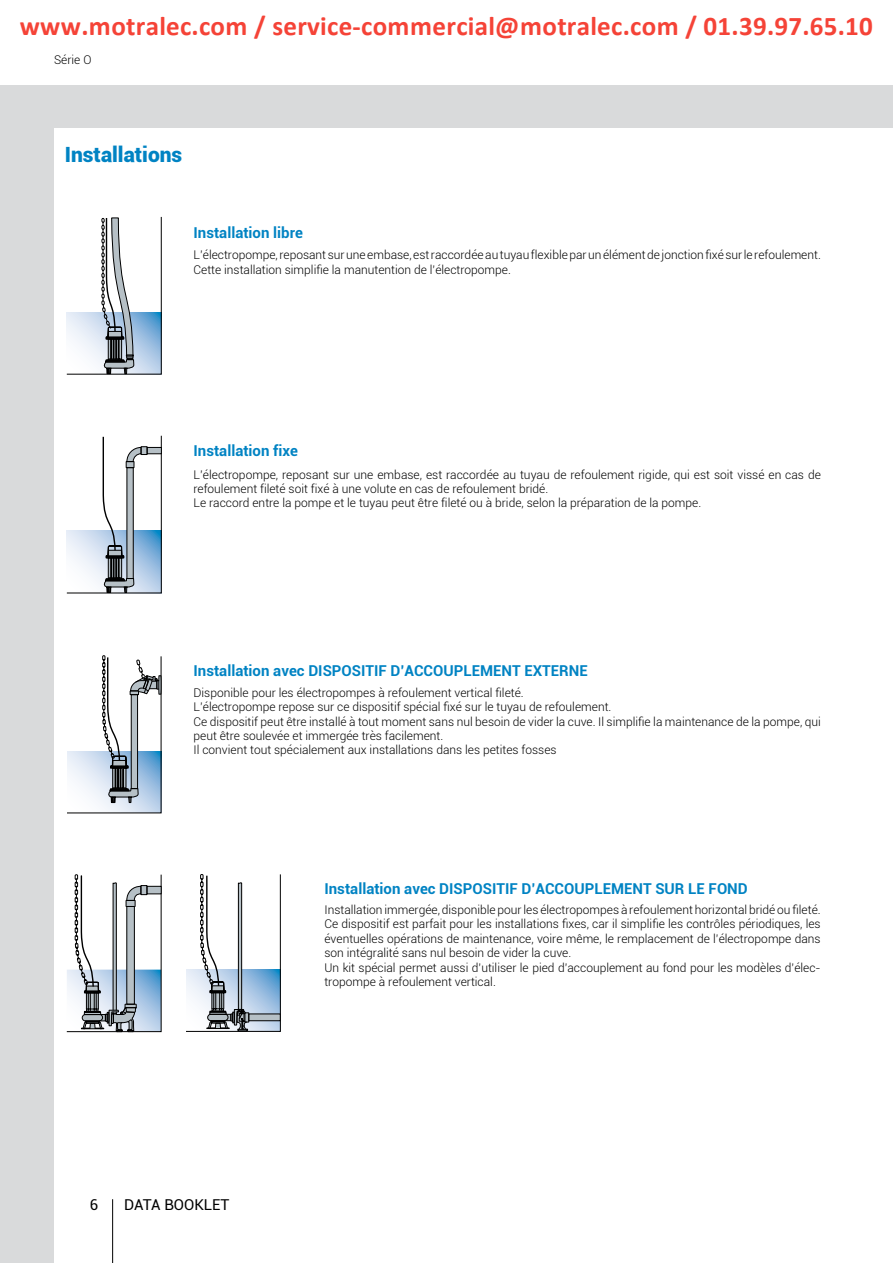
<style>
.page{position:relative;width:893px;height:1263px;background:#fff}
.page>*{position:absolute;margin:0;border:0;box-sizing:border-box;transform-origin:0 0}
.t1{font:700 27px "Calibri";color:#f54337}
.t2{font:900 21px "Roboto";color:#0083c3}
.t3{font:700 15px "Roboto";color:#0083c3}
.t4{font:15px "Roboto";color:#000}
.t5{font:300 12px/14.4px "Roboto";color:#000}
</style>
<div class="page">
<hr style="left:112px;top:1199px;width:1px;height:64px;background:#000">
<div style="left:0;top:106px;width:54px;height:1157px;background:#d9dadb"></div>
<div style="left:0;top:85px;width:893px;height:43px;background:#d9dadb"></div>
<svg style="left:66px;top:435px;width:96px;height:159px"></svg>
<div style="left:141px;top:446px;width:6px;height:9px;border:1px solid #000"></div>
<svg style="left:67px;top:655px;width:95px;height:159px"></svg>
<svg style="left:66px;top:874px;width:96px;height:159px"></svg>
<svg style="left:186px;top:874px;width:95px;height:158px"></svg>
<div style="left:248px;top:1013px;width:33px;height:8px;border:1px solid #000"></div>
<svg style="left:66px;top:216px;width:96px;height:159px"></svg>
<h1 class="t1" style="left:20px;top:15px;width:855px">www.motralec.com / service-commercial@motralec.com / 01.39.97.65.10</h1>
<p class="t5" style="left:54px;top:52px;width:39px">Série O</p>
<h2 class="t2" style="left:65px;top:140px;width:119px">Installations</h2>
<p class="t3" style="left:193px;top:222px;width:111px">Installation libre</p>
<p class="t5" style="left:193px;top:247px;width:629px">L’électropompe,reposantsuruneembase,estraccordéeautuyauflexibleparunélémentdejonctionfixésurlerefoulement.<br>Cette installation simplifie la manutention de l’électropompe.</p>
<p class="t3" style="left:193px;top:440px;width:106px">Installation fixe</p>
<p class="t5" style="left:193px;top:467px;width:629px">L’électropompe, reposant sur une embase, est raccordée au tuyau de refoulement rigide, qui est soit vissé en cas de refoulement fileté soit fixé à une volute en cas de refoulement bridé.<br>Le raccord entre la pompe et le tuyau peut être fileté ou à bride, selon la préparation de la pompe.</p>
<p class="t3" style="left:193px;top:660px;width:396px">Installation avec DISPOSITIF D’ACCOUPLEMENT EXTERNE</p>
<p class="t5" style="left:193px;top:685px;width:629px">Disponible pour les électropompes à refoulement vertical fileté.<br>L’électropompe repose sur ce dispositif spécial fixé sur le tuyau de refoulement.<br>Ce dispositif peut être installé à tout moment sans nul besoin de vider la cuve. Il simplifie la maintenance de la pompe, qui peut être soulevée et immergée très facilement.<br>Il convient tout spécialement aux installations dans les petites fosses</p>
<p class="t3" style="left:324px;top:878px;width:425px">Installation avec DISPOSITIF D’ACCOUPLEMENT SUR LE FOND</p>
<p class="t5" style="left:324px;top:902px;width:498px">Installation immergée, disponible pourles électropompes à refoulement horizontal bridé ou fileté.<br>Ce dispositif est parfait pour les installations fixes, car il simplifie les contrôles périodiques, les éventuelles opérations de maintenance, voire même, le remplacement de l’électropompe dans son intégralité sans nul besoin de vider la cuve.<br>Un kit spécial permet aussi d’utiliser le pied d’accouplement au fond pour les modèles d’élec&shy;tropompe à refoulement vertical.</p>
<p class="t4" style="left:90px;top:1194px;width:10px">6</p>
<p class="t4" style="left:124px;top:1194px;width:107px">DATA BOOKLET</p>
</div>
